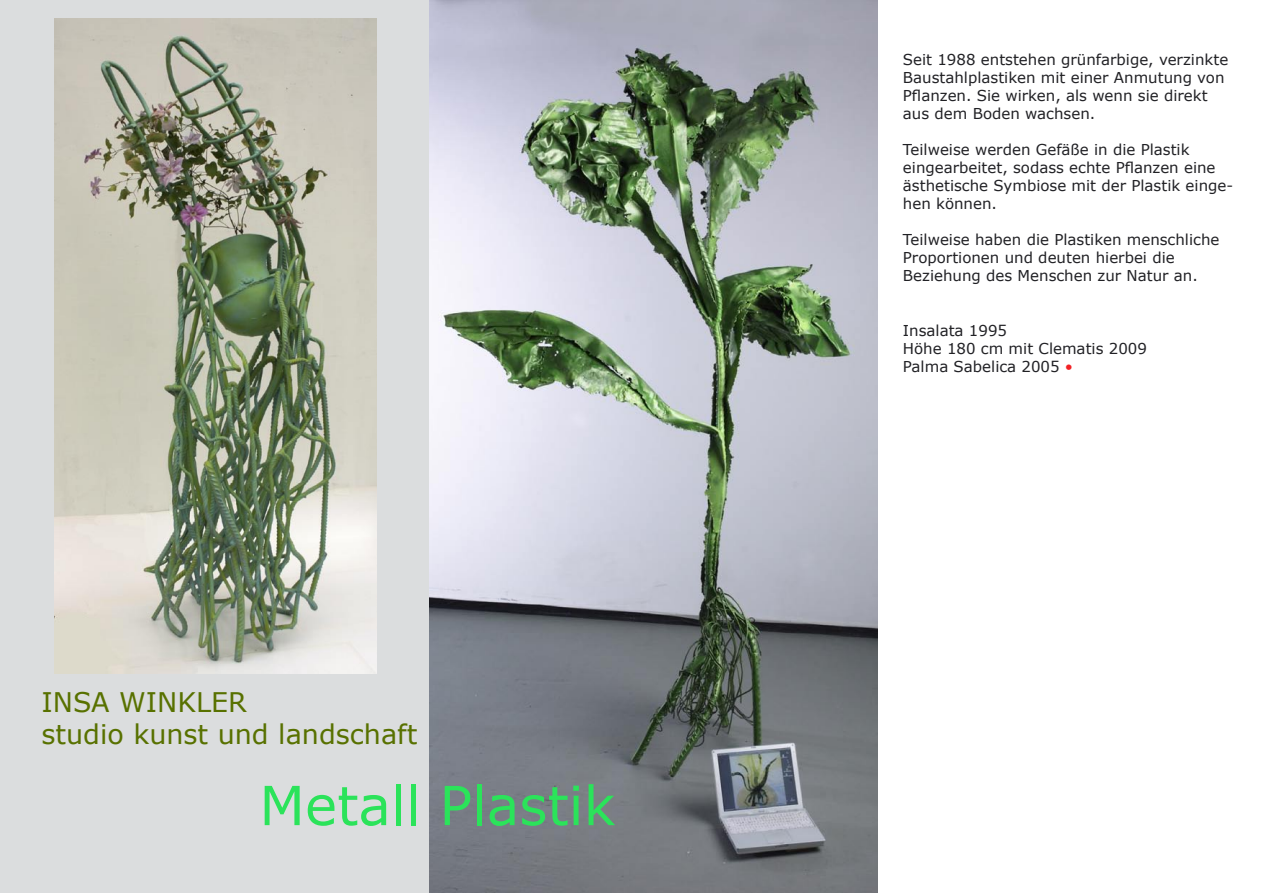
<style>
.page{position:relative;width:1263px;height:893px;background:#fff}
.page>*{position:absolute;margin:0;border:0;box-sizing:border-box;transform-origin:0 0}
.t1{font:54px "Verdana";color:#2be35a}
.t2{font:27px "Verdana";color:#587100}
.t3{font:15px/18px "Verdana";color:#212125}
.s1{color:#f22125}
</style>
<div class="page">
<div style="left:0;top:0;width:814px;height:893px;background:#dbddde"></div>
<img style="left:429px;top:0;width:449px;height:893px">
<img style="left:54px;top:18px;width:323px;height:655px">
<p class="t2" style="left:41px;top:685px;width:207px">INSA WINKLER</p>
<p class="t2" style="left:41px;top:717px;width:377px">studio kunst und landschaft</p>
<p class="t1" style="left:259px;top:771px;width:357px">Metall Plastik</p>
<p class="t3" style="left:903px;top:51px;width:327px">Seit 1988 entstehen grünfarbige, verzinkte Baustahlplastiken mit einer Anmutung von Pflanzen. Sie wirken, als wenn sie direkt aus dem Boden wachsen.</p>
<p class="t3" style="left:903px;top:141px;width:332px">Teilweise werden Gefäße in die Plastik eingearbeitet, sodass echte Pflanzen eine ästhetische Symbiose mit der Plastik einge&shy;hen können.</p>
<p class="t3" style="left:903px;top:231px;width:318px">Teilweise haben die Plastiken menschliche</p>
<p class="t3" style="left:903px;top:249px;width:273px">Proportionen und deuten hierbei die</p>
<p class="t3" style="left:903px;top:267px;width:296px">Beziehung des Menschen zur Natur an.</p>
<p class="t3" style="left:903px;top:321px;width:106px">Insalata 1995</p>
<p class="t3" style="left:903px;top:339px;width:245px">Höhe 180 cm mit Clematis 2009</p>
<p class="t3" style="left:903px;top:357px;width:172px">Palma Sabelica 2005 <span class="s1">•</span></p>
</div>
